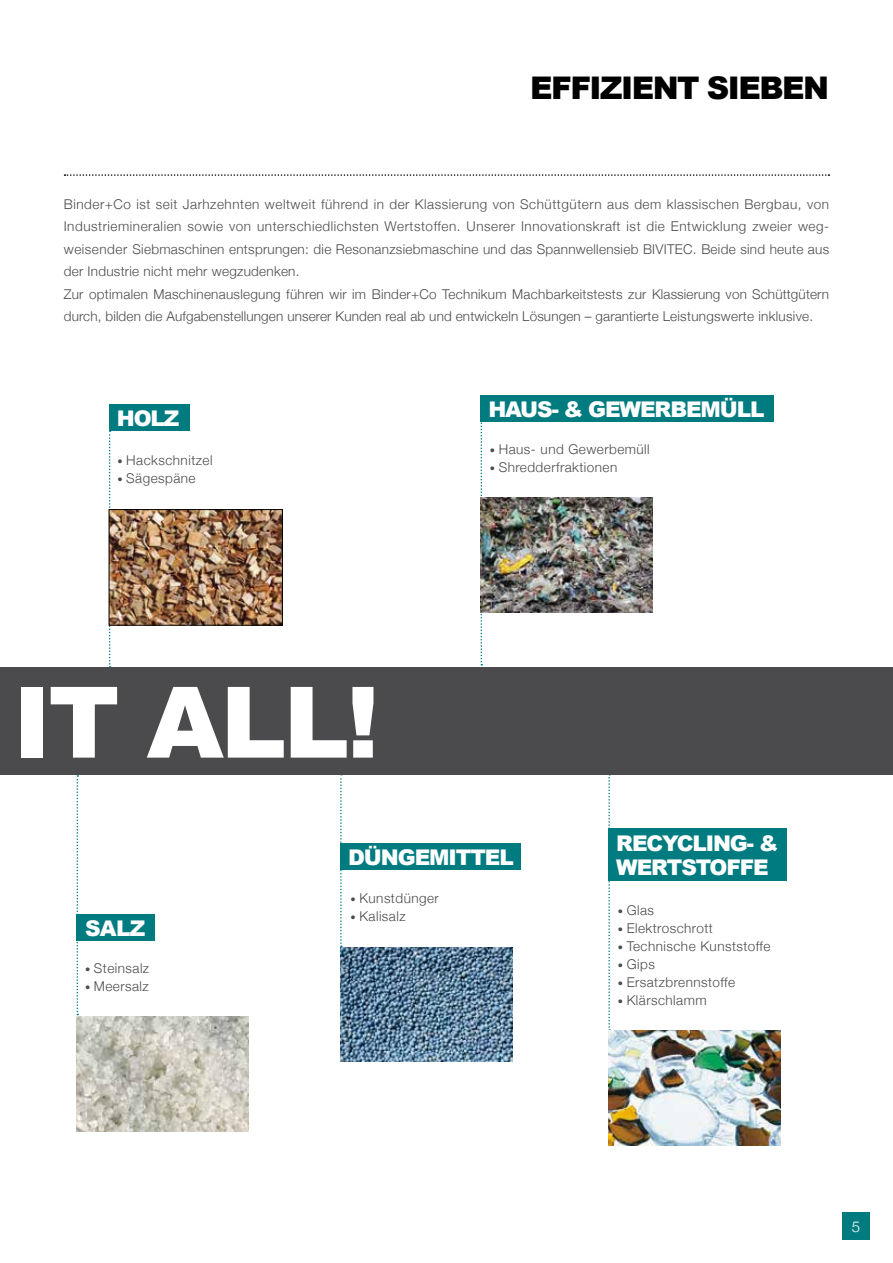
<style>
.page{position:relative;width:893px;height:1263px;background:#fff}
.page>*{position:absolute;margin:0;border:0;box-sizing:border-box;transform-origin:0 0}
.t1{font:900 98.7px "Arial";color:#fff}
.t2{font:900 31.2px "Arial";letter-spacing:-.05em;color:#000}
.t3{font:900 21.6px/24px "Arial";letter-spacing:-.05em;color:#fff}
.t4{font:300 15px "Helvetica Neue";color:#fff}
.t5{font:300 13.5px/22.5px "Helvetica Neue";letter-spacing:.035em;color:#4b4b4d}
.s1{font-size:10.5px}
</style>
<div class="page">
<div style="left:608px;top:828px;width:179px;height:53px;background:#007c80"></div>
<svg style="left:109px;top:431px;width:2px;height:236px"></svg>
<svg style="left:340px;top:774px;width:2px;height:173px"></svg>
<svg style="left:481px;top:422px;width:1px;height:243px"></svg>
<svg style="left:77px;top:775px;width:1px;height:240px"></svg>
<div style="left:109px;top:404px;width:81px;height:27px;background:#007c80"></div>
<svg style="left:608px;top:774px;width:2px;height:257px"></svg>
<svg style="left:65px;top:174px;width:764px;height:2px"></svg>
<div style="left:842px;top:1212px;width:28px;height:28px;background:#007c80"></div>
<div style="left:0;top:667px;width:893px;height:107px;background:#4b4b4d"></div>
<div style="left:340px;top:843px;width:181px;height:27px;background:#007c80"></div>
<img style="left:340px;top:947px;width:172px;height:115px">
<img style="left:111px;top:511px;width:170px;height:112px">
<div style="left:109px;top:509px;width:174px;height:116px;border:1px solid #000"></div>
<div style="left:480px;top:395px;width:294px;height:27px;background:#007c80"></div>
<img style="left:481px;top:498px;width:171px;height:114px">
<div style="left:77px;top:914px;width:78px;height:27px;background:#007c80"></div>
<img style="left:77px;top:1017px;width:171px;height:114px">
<img style="left:608px;top:1031px;width:172px;height:114px">
<h2 class="t2" style="left:530px;top:65px;width:300px">EFFIZIENT SIEBEN</h2>
<p class="t5" style="left:64px;top:192px;width:767px">Binder+Co ist seit Jarhzehnten weltweit führend in der Klassierung von Schüttgütern aus dem klassischen Bergbau, von Industriemineralien sowie von unterschiedlichsten Wertstoffen. Unserer Innovationskraft ist die Entwicklung zweier weg&shy;weisender Siebmaschinen entsprungen: die Resonanzsiebmaschine und das Spannwellensieb BIVITEC. Beide sind heute aus der Industrie nicht mehr wegzudenken.<br>Zur optimalen Maschinenauslegung führen wir im Binder+Co Technikum Machbarkeitstests zur Klassierung von Schüttgütern durch, bilden die Aufgabenstellungen unserer Kunden real ab und entwickeln Lösungen – garantierte Leistungswerte inklusive.</p>
<h3 class="t3" style="left:117px;top:405px;width:64px">HOLZ</h3>
<p class="t5" style="left:117px;top:448px;width:97px"><span class="s1">•</span> Hackschnitzel</p>
<p class="t5" style="left:117px;top:466px;width:80px"><span class="s1">•</span> Sägespäne</p>
<h1 class="t1" style="left:13px;top:651px;width:368px">IT ALL!</h1>
<h3 class="t3" style="left:488px;top:397px;width:278px">HAUS- &amp; GEWERBEMÜLL</h3>
<p class="t5" style="left:490px;top:437px;width:161px"><span class="s1">•</span> Haus- und Gewerbemüll</p>
<p class="t5" style="left:490px;top:455px;width:129px"><span class="s1">•</span> Shredderfraktionen</p>
<h3 class="t3" style="left:85px;top:916px;width:62px">SALZ</h3>
<p class="t5" style="left:85px;top:957px;width:66px"><span class="s1">•</span> Steinsalz</p>
<p class="t5" style="left:85px;top:975px;width:65px"><span class="s1">•</span> Meersalz</p>
<h3 class="t3" style="left:348px;top:845px;width:167px">DÜNGEMITTEL</h3>
<p class="t5" style="left:350px;top:886px;width:90px"><span class="s1">•</span> Kunstdünger</p>
<p class="t5" style="left:350px;top:904px;width:57px"><span class="s1">•</span> Kalisalz</p>
<h3 class="t3" style="left:616px;top:830px;width:164px">RECYCLING- &amp;<br>WERTSTOFFE</h3>
<p class="t5" style="left:618px;top:898px;width:38px"><span class="s1">•</span> Glas</p>
<p class="t5" style="left:618px;top:916px;width:97px"><span class="s1">•</span> Elektroschrott</p>
<p class="t5" style="left:618px;top:934px;width:154px"><span class="s1">•</span> Technische Kunststoffe</p>
<p class="t5" style="left:618px;top:952px;width:39px"><span class="s1">•</span> Gips</p>
<p class="t5" style="left:618px;top:970px;width:119px"><span class="s1">•</span> Ersatzbrennstoffe</p>
<p class="t5" style="left:618px;top:988px;width:90px"><span class="s1">•</span> Klärschlamm</p>
<p class="t4" style="left:852px;top:1214px;width:10px">5</p>
</div>
